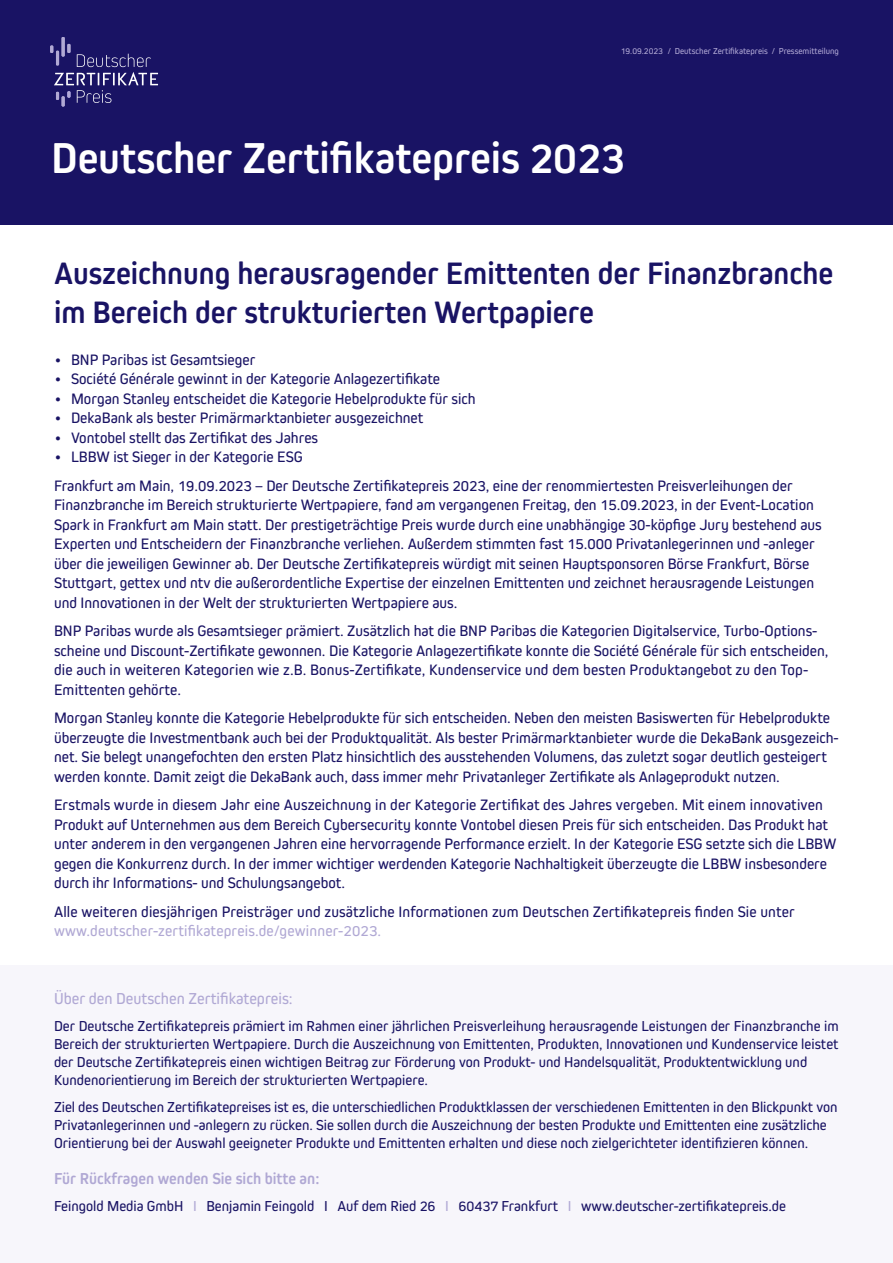
<style>
.page{position:relative;width:893px;height:1263px;background:#fff}
.page>*{position:absolute;margin:0;border:0;box-sizing:border-box;transform-origin:0 0}
.t1{font:700 45px "Kiro";color:#fff}
.t2{font:700 32.25px/38.7px "Kiro";color:#191364}
.t3{font:700 16.5px "Kiro";color:#b0a8d4}
.t4{font:16.5px "Kiro";color:#b0a8d4}
.t5{font:15.75px/19.5px "Kiro";color:#191364}
.t6{font:15px/18px "Kiro";color:#191364}
.t7{font:9px "Kiro";color:#b0a8d4}
.s1{color:#b0a8d4}
</style>
<div class="page">
<div style="left:0;top:965px;width:893px;height:298px;background:#f7f6fb"></div>
<div style="left:0;top:0;width:893px;height:224px;background:#191364"></div>
<svg style="left:50px;top:37px;width:108px;height:70px"></svg>
<p class="t7" style="left:668px;top:46px;width:173px">/ Deutscher Zertifikatepreis / Pressemitteilung</p>
<p class="t7" style="left:621px;top:46px;width:44px">19.09.2023</p>
<h1 class="t1" style="left:51px;top:132px;width:575px">Deutscher Zertifikatepreis 2023</h1>
<p class="t2" style="left:54px;top:254px;width:781px">Auszeichnung herausragender Emittenten der Finanzbranche im Bereich der strukturierten Wertpapiere</p>
<p class="t5" style="left:54px;top:349px;width:203px">• BNP Paribas ist Gesamtsieger</p>
<p class="t5" style="left:54px;top:369px;width:388px">• Société Générale gewinnt in der Kategorie Anlagezertifikate</p>
<p class="t5" style="left:54px;top:388px;width:423px">• Morgan Stanley entscheidet die Kategorie Hebelprodukte für sich</p>
<p class="t5" style="left:54px;top:408px;width:371px">• DekaBank als bester Primärmarktanbieter ausgezeichnet</p>
<p class="t5" style="left:54px;top:427px;width:266px">• Vontobel stellt das Zertifikat des Jahres</p>
<p class="t5" style="left:54px;top:447px;width:250px">• LBBW ist Sieger in der Kategorie ESG</p>
<p class="t5" style="left:54px;top:475px;width:769px">Frankfurt am Main, 19.09.2023 – Der Deutsche Zertifikatepreis 2023, eine der renommiertesten Preisverleihungen der Finanzbranche im Bereich strukturierte Wertpapiere, fand am vergangenen Freitag, den 15.09.2023, in der Event-Location Spark in Frankfurt am Main statt. Der prestigeträchtige Preis wurde durch eine unabhängige 30-köpfige Jury bestehend aus Experten und Entscheidern der Finanzbranche verliehen. Außerdem stimmten fast 15.000 Privatanlegerinnen und -anleger über die jeweiligen Gewinner ab. Der Deutsche Zertifikatepreis würdigt mit seinen Hauptsponsoren Börse Frankfurt, Börse Stuttgart, gettex und ntv die außerordentliche Expertise der einzelnen Emittenten und zeichnet herausragende Leistungen und Innovationen in der Welt der strukturierten Wertpapiere aus.</p>
<p class="t5" style="left:54px;top:621px;width:776px">BNP Paribas wurde als Gesamtsieger prämiert. Zusätzlich hat die BNP Paribas die Kategorien Digitalservice, Turbo-Options&shy;scheine und Discount-Zertifikate gewonnen. Die Kategorie Anlagezertifikate konnte die Société Générale für sich entscheiden, die auch in weiteren Kategorien wie z.B. Bonus-Zertifikate, Kundenservice und dem besten Produktangebot zu den Top-Emittenten gehörte.</p>
<p class="t5" style="left:54px;top:708px;width:786px">Morgan Stanley konnte die Kategorie Hebelprodukte für sich entscheiden. Neben den meisten Basiswerten für Hebelprodukte überzeugte die Investmentbank auch bei der Produktqualität. Als bester Primärmarktanbieter wurde die DekaBank ausgezeich&shy;net. Sie belegt unangefochten den ersten Platz hinsichtlich des ausstehenden Volumens, das zuletzt sogar deutlich gesteigert werden konnte. Damit zeigt die DekaBank auch, dass immer mehr Privatanleger Zertifikate als Anlageprodukt nutzen.</p>
<p class="t5" style="left:54px;top:795px;width:784px">Erstmals wurde in diesem Jahr eine Auszeichnung in der Kategorie Zertifikat des Jahres vergeben. Mit einem innovativen Produkt auf Unternehmen aus dem Bereich Cybersecurity konnte Vontobel diesen Preis für sich entscheiden. Das Produkt hat unter anderem in den vergangenen Jahren eine hervorragende Performance erzielt. In der Kategorie ESG setzte sich die LBBW gegen die Konkurrenz durch. In der immer wichtiger werdenden Kategorie Nachhaltigkeit überzeugte die LBBW insbesondere durch ihr Informations- und Schulungsangebot.</p>
<p class="t5" style="left:54px;top:901px;width:742px">Alle weiteren diesjährigen Preisträger und zusätzliche Informationen zum Deutschen Zertifikatepreis finden Sie unter <span class="s1">www.deutscher-zertifikatepreis.de/gewinner-2023.</span></p>
<p class="t4" style="left:54px;top:988px;width:240px">Über den Deutschen Zertifikatepreis:</p>
<p class="t6" style="left:54px;top:1016px;width:786px">Der Deutsche Zertifikatepreis prämiert im Rahmen einer jährlichen Preisverleihung herausragende Leistungen der Finanzbranche im Bereich der strukturierten Wertpapiere. Durch die Auszeichnung von Emittenten, Produkten, Innovationen und Kundenservice leistet der Deutsche Zertifikatepreis einen wichtigen Beitrag zur Förderung von Produkt- und Handelsqualität, Produktentwicklung und Kundenorientierung im Bereich der strukturierten Wertpapiere.</p>
<p class="t6" style="left:54px;top:1097px;width:785px">Ziel des Deutschen Zertifikatepreises ist es, die unterschiedlichen Produktklassen der verschiedenen Emittenten in den Blickpunkt von<br>Privatanlegerinnen und -anlegern zu rücken. Sie sollen durch die Auszeichnung der besten Produkte und Emittenten eine zusätzliche<br>Orientierung bei der Auswahl geeigneter Produkte und Emittenten erhalten und diese noch zielgerichteter identifizieren können.</p>
<p class="t3" style="left:54px;top:1168px;width:267px">Für Rückfragen wenden Sie sich bitte an:</p>
<p class="t6" style="left:54px;top:1196px;width:733px">Feingold Media GmbH <span class="s1">I</span> Benjamin Feingold I Auf dem Ried 26 <span class="s1">I</span> 60437 Frankfurt <span class="s1">I</span> www.deutscher-zertifikatepreis.de</p>
</div>
